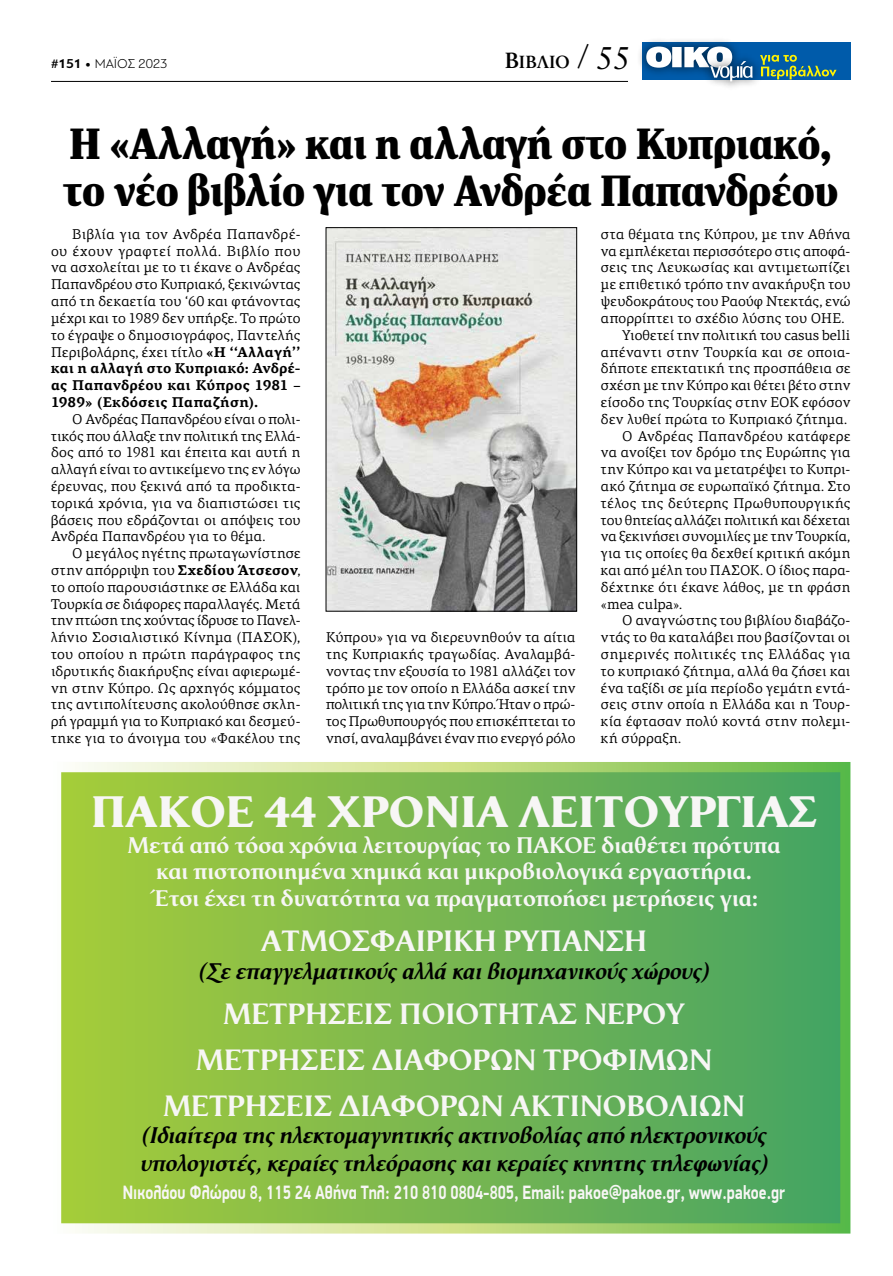
<style>
.page{position:relative;width:893px;height:1276px;background:#fff}
.page>*{position:absolute;margin:0;border:0;box-sizing:border-box;transform-origin:0 0}
.t1{font:900 44.55px "Vega Greek";color:#f7f6f5}
.t2{font:900 43.5px/46.5px "PFDIN Serif";letter-spacing:-.005em;color:#000}
.t3{font:700 29.7px/45.6px "Vega Greek";color:#f7f6f5;text-align:center}
.t4{font:italic 700 22.8px/27.5px "Vega Greek";color:#000}
.t5{font:700 22.8px/26.2px "Vega Greek";color:#f7f6f5;text-align:center}
.t6{font:700 19.35px "PF Din Display Pro";color:#f7f6f5;scale:.79 1}
.t7{font:18px "Apog Sabon Demi";color:#000}
.t8{font:14.25px/16.8px "PF Centro Serif Pro";letter-spacing:.015em;color:#000;text-align:justify}
.t9{font:14.25px "PF Centro Serif Pro";letter-spacing:.035em;color:#000}
.t10{font:300 13.5px "PF Bague Sans Pro";color:#000}
.s1{font-weight:700}
.s2{font-size:22.5px}
.s3{font-family:"Apog Sabon Display";font-size:33.75px}
</style>
<div class="page">
<div style="left:642px;top:43px;width:208px;height:37px;background:#005baa"></div>
<div style="left:636px;top:37px;width:106px;height:41px;background:#000;opacity:.5"></div>
<div style="left:701px;top:51px;width:62px;height:40px;background:#000;opacity:.5"></div>
<svg style="left:646px;top:47px;width:107px;height:34px"></svg>
<svg style="left:760px;top:55px;width:76px;height:24px"></svg>
<hr style="left:51px;top:81px;width:577px;height:1px;background:#000">
<img style="left:328px;top:229px;width:247px;height:380px">
<div style="left:326px;top:227px;width:251px;height:384px;border:1px solid #000"></div>
<svg style="left:61px;top:762px;width:789px;height:471px;background:#79b852"></svg>
<p class="t10" style="left:51px;top:56px;width:118px"><span class="s1">#151 •</span> ΜΑΪΟΣ 2023</p>
<p class="t7" style="left:505px;top:52px;width:127px"><span class="s2">Β</span>ΙΒΛΙΟ <span class="s3">/ 55</span></p>
<h2 class="t2" style="left:63px;top:121px;width:776px">Η «Αλλαγή» και η αλλαγή στο Κυπριακό, το νέο βιβλίο για τον Ανδρέα Παπανδρέου</h2>
<p class="t8" style="left:51px;top:226px;width:251px;text-indent:21px">Βιβλία για τον Ανδρέα Παπανδρέ&shy;ου έχουν γραφτεί πολλά. Βιβλίο που να ασχολείται με το τι έκανε ο Ανδρέας Παπανδρέου στο Κυπριακό, ξεκινώντας από τη δεκαετία του ‘60 και φτάνοντας μέχρι και το 1989 δεν υπήρξε. Το πρώτο το έγραψε ο δημοσιογράφος, Παντελής Περιβολάρης, έχει τίτλο <span class="s1">«Η ‘‘Αλλαγή’’ και η αλλαγή στο Κυπριακό: Ανδρέ&shy;ας Παπανδρέου και Κύπρος 1981 – 1989» (Εκδόσεις Παπαζήση).</span></p>
<p class="t8" style="left:51px;top:410px;width:251px;text-indent:21px">Ο Ανδρέας Παπανδρέου είναι ο πολι&shy;τικός που άλλαξε την πολιτική της Ελλά&shy;δος από το 1981 και έπειτα και αυτή η αλλαγή είναι το αντικείμενο της εν λόγω έρευνας, που ξεκινά από τα προδικτα&shy;τορικά χρόνια, για να διαπιστώσει τις βάσεις που εδράζονται οι απόψεις του Ανδρέα Παπανδρέου για το θέμα.</p>
<p class="t8" style="left:51px;top:545px;width:251px;text-indent:21px">Ο μεγάλος ηγέτης πρωταγωνίστησε στην απόρριψη του <span class="s1">Σχεδίου Άτσεσον</span>, το οποίο παρουσιάστηκε σε Ελλάδα και Τουρκία σε διάφορες παραλλαγές. Μετά την πτώση της χούντας ίδρυσε το Πανελ&shy;λήνιο Σοσιαλιστικό Κίνημα (ΠΑΣΟΚ), του οποίου η πρώτη παράγραφος της ιδρυτικής διακήρυξης είναι αφιερωμέ&shy;νη στην Κύπρο. Ως αρχηγός κόμματος της αντιπολίτευσης ακολούθησε σκλη&shy;ρή γραμμή για το Κυπριακό και δεσμεύ&shy;τηκε για το άνοιγμα του «Φακέλου της</p>
<p class="t8" style="left:326px;top:629px;width:251px">Κύπρου» για να διερευνηθούν τα αίτια της Κυπριακής τραγωδίας. Αναλαμβά&shy;νοντας την εξουσία το 1981 αλλάζει τον τρόπο με τον οποίο η Ελλάδα ασκεί την πολιτική της για την Κύπρο. Ήταν ο πρώ&shy;τος Πρωθυπουργός που επισκέπτεται το νησί, αναλαμβάνει έναν πιο ενεργό ρόλο</p>
<p class="t8" style="left:601px;top:226px;width:251px">στα θέματα της Κύπρου, με την Αθήνα</p>
<p class="t8" style="left:601px;top:242px;width:251px">να εμπλέκεται περισσότερο στις αποφά-</p>
<p class="t8" style="left:601px;top:259px;width:251px">σεις της Λευκωσίας και αντιμετωπίζει</p>
<p class="t8" style="left:601px;top:276px;width:251px">με επιθετικό τρόπο την ανακήρυξη του</p>
<p class="t8" style="left:601px;top:293px;width:251px">ψευδοκράτους του Ραούφ Ντεκτάς, ενώ</p>
<p class="t8" style="left:601px;top:310px;width:245px">απορρίπτει το σχέδιο λύσης του ΟΗΕ.</p>
<p class="t8" style="left:622px;top:326px;width:230px">Υιοθετεί την πολιτική του casus belli</p>
<p class="t8" style="left:601px;top:343px;width:251px">απέναντι στην Τουρκία και σε οποια-</p>
<p class="t8" style="left:601px;top:360px;width:251px">δήποτε επεκτατική της προσπάθεια σε</p>
<p class="t8" style="left:601px;top:377px;width:251px">σχέση με την Κύπρο και θέτει βέτο στην</p>
<p class="t8" style="left:601px;top:394px;width:251px">είσοδο της Τουρκίας στην ΕΟΚ εφόσον</p>
<p class="t8" style="left:601px;top:410px;width:248px">δεν λυθεί πρώτα το Κυπριακό ζήτημα.</p>
<p class="t8" style="left:622px;top:427px;width:230px">Ο Ανδρέας Παπανδρέου κατάφερε</p>
<p class="t8" style="left:601px;top:444px;width:251px">να ανοίξει τον δρόμο της Ευρώπης για</p>
<p class="t8" style="left:601px;top:461px;width:251px">την Κύπρο και να μετατρέψει το Κυπρι-</p>
<p class="t8" style="left:601px;top:478px;width:251px">ακό ζήτημα σε ευρωπαϊκό ζήτημα. Στο</p>
<p class="t9" style="left:601px;top:494px;width:251px">τέλος της δεύτερης Πρωθυπουργικής</p>
<p class="t8" style="left:601px;top:511px;width:251px">του θητείας αλλάζει πολιτική και δέχεται</p>
<p class="t8" style="left:601px;top:528px;width:251px">να ξεκινήσει συνομιλίες με την Τουρκία,</p>
<p class="t8" style="left:601px;top:545px;width:251px">για τις οποίες θα δεχθεί κριτική ακόμη</p>
<p class="t8" style="left:601px;top:562px;width:251px">και από μέλη του ΠΑΣΟΚ. Ο ίδιος παρα-</p>
<p class="t8" style="left:601px;top:578px;width:251px">δέχτηκε ότι έκανε λάθος, με τη φράση</p>
<p class="t8" style="left:601px;top:595px;width:83px">«mea culpa».</p>
<p class="t8" style="left:622px;top:612px;width:230px">Ο αναγνώστης του βιβλίου διαβάζο-</p>
<p class="t8" style="left:601px;top:629px;width:251px">ντάς το θα καταλάβει που βασίζονται οι</p>
<p class="t9" style="left:601px;top:645px;width:251px">σημερινές πολιτικές της Ελλάδας για</p>
<p class="t8" style="left:601px;top:662px;width:251px">το κυπριακό ζήτημα, αλλά θα ζήσει και</p>
<p class="t8" style="left:601px;top:679px;width:251px">ένα ταξίδι σε μία περίοδο γεμάτη εντά-</p>
<p class="t8" style="left:601px;top:696px;width:251px">σεις στην οποία η Ελλάδα και η Τουρ-</p>
<p class="t8" style="left:601px;top:713px;width:251px">κία έφτασαν πολύ κοντά στην πολεμι-</p>
<p class="t8" style="left:601px;top:730px;width:82px">κή σύρραξη.</p>
<h1 class="t1" style="left:91px;top:786px;width:728px">ΠΑΚΟΕ 44 ΧΡΟΝΙΑ ΛΕΙΤΟΥΡΓΙΑΣ</h1>
<h3 class="t5" style="left:128px;top:832px;width:654px">Μετά από τόσα χρόνια λειτουργίας το ΠΑΚΟΕ διαθέτει πρότυπα και πιστοποιηµένα χηµικά και µικροβιολογικά εργαστήρια.<br>Έτσι έχει τη δυνατότητα να πραγµατοποήσει µετρήσεις για:</h3>
<h3 class="t3" style="left:261px;top:918px;width:387px">ΑΤΜΟΣΦΑΙΡΙΚΗ ΡΥΠΑΝΣΗ</h3>
<h3 class="t4" style="left:199px;top:957px;width:512px">(Σε επαγγελµατικούς αλλά και βιοµηχανικούς χώρους)</h3>
<h3 class="t3" style="left:163px;top:991px;width:583px">ΜΕΤΡΗΣΕΙΣ ΠΟΙΟΤΗΤΑΣ ΝΕΡΟΥ<br>ΜΕΤΡΗΣΕΙΣ ∆ΙΑΦΟΡΩΝ ΤΡΟΦΙΜΩΝ<br>ΜΕΤΡΗΣΕΙΣ ∆ΙΑΦΟΡΩΝ ΑΚΤΙΝΟΒΟΛΙΩΝ</h3>
<h3 class="t4" style="left:140px;top:1122px;width:629px">(Ιδιαίτερα της ηλεκτοµαγνητικής ακτινοβολίας από ηλεκτρονικούς υπολογιστές, κεραίες τηλεόρασης και κεραίες κινητης τηλεφωνίας)</h3>
<h3 class="t6" style="left:123px;top:1180px;width:840px">Νικολάου Φλώρου 8, 115 24 Αθήνα Τηλ: 210 810 0804-805, Email: pakoe@pakoe.gr, www.pakoe.gr</h3>
</div>
